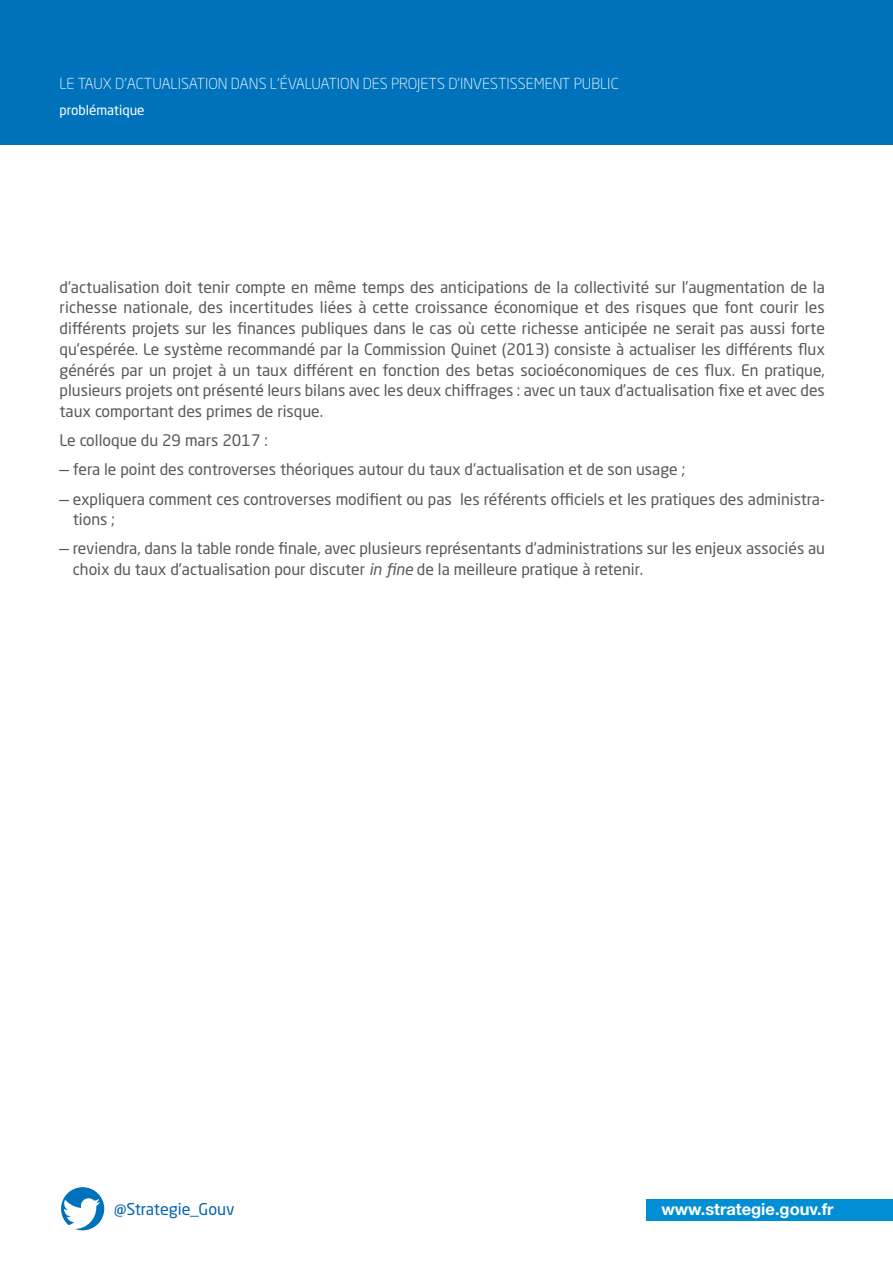
<style>
.page{position:relative;width:893px;height:1263px;background:#fff}
.page>*{position:absolute;margin:0;border:0;box-sizing:border-box;transform-origin:0 0}
.t1{font:700 16.5px "Helvetica Neue LT Com";color:#fff}
.t2{font:16.05px "Neo Sans Pro";color:#0164b1}
.t3{font:15.75px/20.7px "Neo Sans Pro";color:#57585a}
.t4{font:300 15px "Neo Sans Pro";color:#fff}
.t5{font:13.5px "Neo Sans Pro";color:#fff}
.s1{font-style:italic}
</style>
<div class="page">
<div style="left:0;top:0;width:893px;height:145px;background:#0072bc"></div>
<svg style="left:61px;top:1187px;width:43px;height:43px"></svg>
<div style="left:646px;top:1199px;width:247px;height:21px;background:#008fd5"></div>
<p class="t4" style="left:60px;top:78px;width:561px">LE TAUX D’ACTUALISATION DANS L’ÉVALUATION DES PROJETS D’INVESTISSEMENT PUBLIC</p>
<p class="t5" style="left:60px;top:105px;width:87px">problématique</p>
<p class="t3" style="left:60px;top:278px;width:767px;text-align:justify">d’actualisation doit tenir compte en même temps des anticipations de la collectivité sur l’augmentation de la richesse nationale, des incertitudes liées à cette croissance économique et des risques que font courir les différents projets sur les finances publiques dans le cas où cette richesse anticipée ne serait pas aussi forte qu’espérée. Le système recommandé par la Commission Quinet (2013) consiste à actualiser les différents flux générés par un projet à un taux différent en fonction des betas socioéconomiques de ces flux. En pratique, plusieurs projets ont présenté leurs bilans avec les deux chiffrages : avec un taux d’actualisation fixe et avec des taux comportant des primes de risque.</p>
<p class="t3" style="left:60px;top:431px;width:210px">Le colloque du 29 mars 2017 :</p>
<p class="t3" style="left:60px;top:461px;width:627px">— fera le point des controverses théoriques autour du taux d'actualisation et de son usage ;</p>
<p class="t3" style="left:73px;top:490px;width:754px;text-indent:-13px">— expliquera comment ces controverses modifient ou pas les référents officiels et les pratiques des administra&shy;tions ;</p>
<p class="t3" style="left:73px;top:540px;width:754px;text-indent:-13px">— reviendra, dans la table ronde finale, avec plusieurs représentants d'administrations sur les enjeux associés au choix du taux d'actualisation pour discuter <span class="s1">in fine</span> de la meilleure pratique à retenir.</p>
<p class="t2" style="left:114px;top:1203px;width:122px">@Strategie_Gouv</p>
<p class="t1" style="left:661px;top:1198px;width:174px">www.strategie.gouv.fr</p>
</div>
